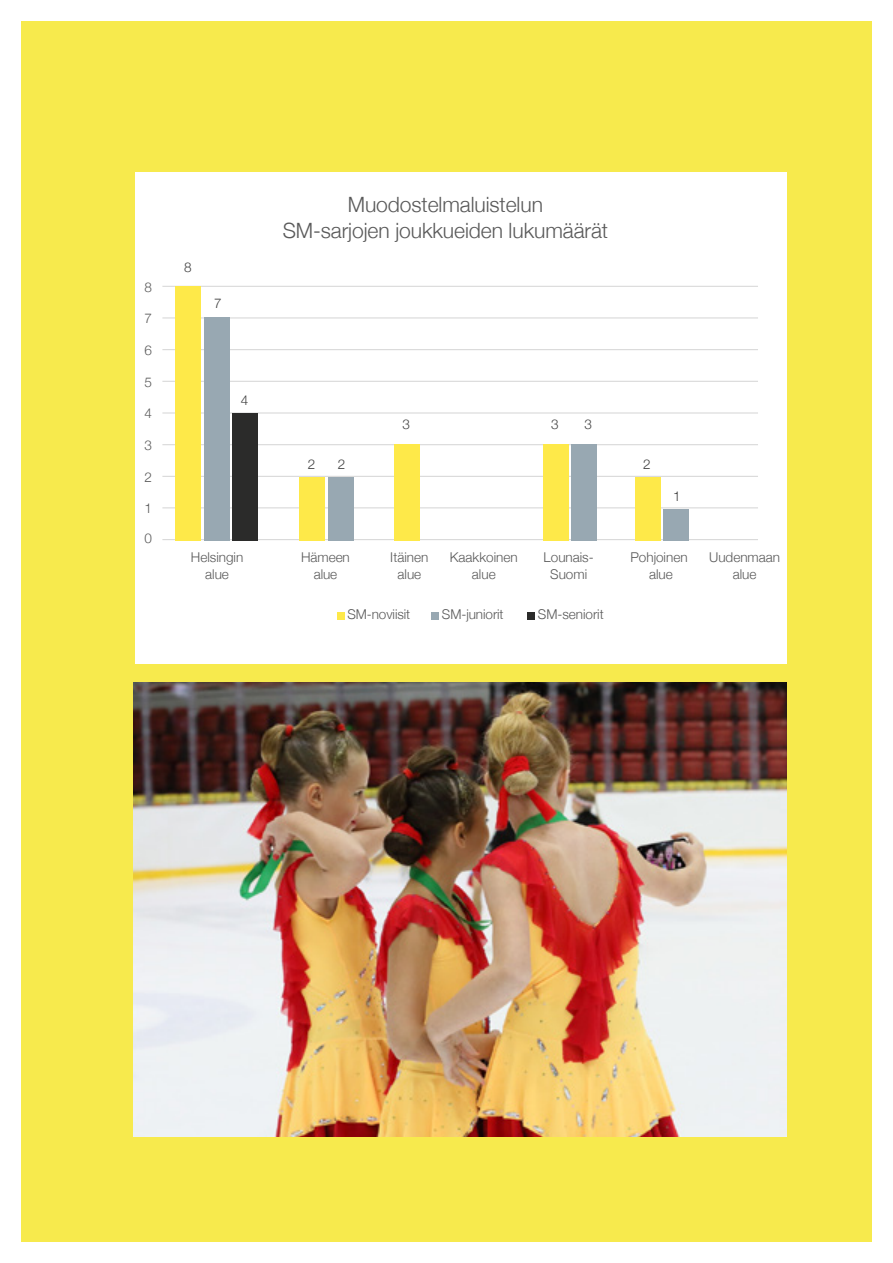
<style>
.page{position:relative;width:893px;height:1263px;background:#fff}
.page>*{position:absolute;margin:0;border:0;box-sizing:border-box;transform-origin:0 0}
.t1{font:300 21px/25.2px "Helvetica Neue";letter-spacing:-.005em;color:#595959;text-align:center}
.t2{font:300 13.5px/16.2px "Helvetica Neue";color:#595959;text-align:center}
.t3{font:300 13.5px "Helvetica Neue";color:#404040}
</style>
<div class="page">
<div style="left:21px;top:21px;width:851px;height:1221px;background:#f7ea4d"></div>
<div style="left:135px;top:172px;width:652px;height:491px;background:#fff"></div>
<hr style="left:162px;top:507px;width:596px;height:1px;background:#d9d9d9">
<hr style="left:162px;top:476px;width:596px;height:1px;background:#d9d9d9">
<hr style="left:162px;top:444px;width:596px;height:1px;background:#d9d9d9">
<hr style="left:162px;top:412px;width:596px;height:2px;background:#d9d9d9">
<hr style="left:162px;top:381px;width:596px;height:1px;background:#d9d9d9">
<hr style="left:162px;top:349px;width:596px;height:1px;background:#d9d9d9">
<hr style="left:162px;top:317px;width:596px;height:1px;background:#d9d9d9">
<hr style="left:162px;top:286px;width:596px;height:1px;background:#d9d9d9">
<hr style="left:162px;top:539px;width:596px;height:1px;background:#d9d9d9">
<div style="left:431px;top:612px;width:8px;height:7px;background:#98a8b2"></div>
<div style="left:527px;top:612px;width:8px;height:7px;background:#2b2b2a"></div>
<div style="left:663px;top:509px;width:26px;height:32px;background:#98a8b2"></div>
<div style="left:635px;top:477px;width:25px;height:64px;background:#fee949"></div>
<div style="left:572px;top:445px;width:25px;height:96px;background:#98a8b2"></div>
<div style="left:394px;top:445px;width:26px;height:96px;background:#fee949"></div>
<div style="left:328px;top:477px;width:26px;height:64px;background:#98a8b2"></div>
<div style="left:299px;top:477px;width:26px;height:64px;background:#fee949"></div>
<div style="left:232px;top:413px;width:26px;height:128px;background:#2b2b2a"></div>
<div style="left:204px;top:317px;width:25px;height:224px;background:#98a8b2"></div>
<div style="left:175px;top:286px;width:26px;height:255px;background:#fee949"></div>
<div style="left:337px;top:612px;width:7px;height:7px;background:#fee949"></div>
<div style="left:543px;top:445px;width:26px;height:96px;background:#fee949"></div>
<img style="left:134px;top:682px;width:653px;height:455px">
<p class="t2" style="left:145px;top:278px;width:9px">8</p>
<p class="t2" style="left:145px;top:309px;width:9px">7</p>
<p class="t2" style="left:145px;top:341px;width:9px">6</p>
<p class="t2" style="left:145px;top:373px;width:9px">5</p>
<p class="t2" style="left:145px;top:404px;width:9px">4</p>
<p class="t2" style="left:145px;top:436px;width:9px">3</p>
<p class="t2" style="left:145px;top:468px;width:9px">2</p>
<p class="t2" style="left:145px;top:499px;width:9px">1</p>
<p class="t2" style="left:145px;top:529px;width:9px">0</p>
<p class="t3" style="left:184px;top:256px;width:9px">8</p>
<p class="t3" style="left:214px;top:293px;width:9px">7</p>
<h1 class="t1" style="left:283px;top:191px;width:327px">Muodostelmaluistelun<br>SM-sarjojen joukkueiden lukumäärät</h1>
<p class="t3" style="left:241px;top:390px;width:9px">4</p>
<p class="t3" style="left:308px;top:454px;width:9px">2</p>
<p class="t3" style="left:338px;top:454px;width:9px">2</p>
<p class="t3" style="left:551px;top:413px;width:9px">3</p>
<p class="t3" style="left:403px;top:413px;width:9px">3</p>
<p class="t3" style="left:584px;top:413px;width:9px">3</p>
<p class="t2" style="left:191px;top:549px;width:54px">Helsingin alue</p>
<p class="t2" style="left:301px;top:549px;width:50px">Hämeen alue</p>
<p class="t2" style="left:390px;top:549px;width:40px">Itäinen alue</p>
<p class="t2" style="left:450px;top:549px;width:70px">Kaakkoinen alue</p>
<p class="t2" style="left:544px;top:549px;width:52px">Lounais-<br>Suomi</p>
<p class="t2" style="left:347px;top:605px;width:64px">SM-noviisit</p>
<p class="t2" style="left:442px;top:605px;width:63px">SM-juniorit</p>
<p class="t2" style="left:538px;top:605px;width:67px">SM-seniorit</p>
<p class="t3" style="left:643px;top:454px;width:9px">2</p>
<p class="t3" style="left:673px;top:486px;width:9px">1</p>
<p class="t2" style="left:630px;top:549px;width:59px">Pohjoinen alue</p>
<p class="t2" style="left:709px;top:549px;width:72px">Uudenmaan alue</p>
</div>
